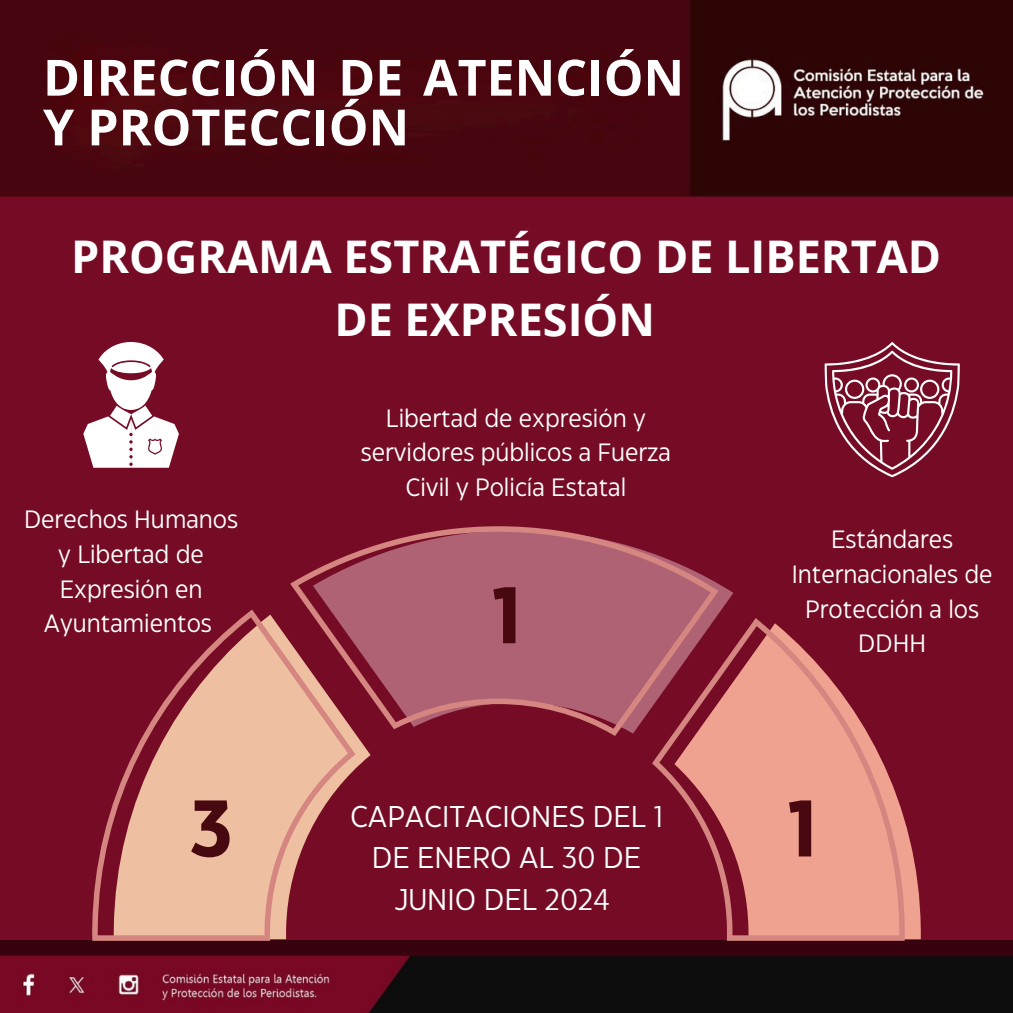
<style>
.page{position:relative;width:1013px;height:1013px;background:#fff}
.page>*{position:absolute;margin:0;border:0;box-sizing:border-box;transform-origin:0 0}
.t1{font:700 80px "Eastman Grotesque";color:#480810}
.t2{font:700 50px/49.8px "Open Sans";color:#fff}
.t3{font:700 45px/62.8px "Open Sans";color:#fff;text-align:center}
.t4{font:30px/41.2px "Eastman Grotesque";color:#fff;text-align:center}
.t5{font:25px/34.8px "Eastman Grotesque";color:#fff;text-align:center}
</style>
<div class="page">
<div style="left:0;top:0;width:1012px;height:1012px;background:#760b25"></div>
<img style="left:0;top:940px;width:1012px;height:72px">
<img style="left:0;top:0;width:1012px;height:196px">
<svg style="left:83px;top:342px;width:96px;height:125px"></svg>
<svg style="left:904px;top:819px;width:16px;height:120px;fill:#f0a290"></svg>
<svg style="left:92px;top:609px;width:263px;height:331px;fill:#eebfa0"></svg>
<svg style="left:652px;top:618px;width:252px;height:322px;fill:#f0a290"></svg>
<svg style="left:290px;top:526px;width:428px;height:210px;fill:#af6274"></svg>
<svg style="left:824px;top:342px;width:135px;height:135px"></svg>
<div style="left:964px;top:966px;width:37px;height:38px;background:#0d0d0d"></div>
<p class="t2" style="left:43px;top:51px;width:642px">DIRECCIÓN DE ATENCIÓN<br>Y PROTECCIÓN</p>
<p class="t3" style="left:71px;top:224px;width:871px">PROGRAMA ESTRATÉGICO DE LIBERTAD<br>DE EXPRESIÓN</p>
<p class="t5" style="left:24px;top:504px;width:215px">Derechos Humanos y Libertad de<br>Expresión en<br>Ayuntamientos</p>
<p class="t1" style="left:188px;top:797px;width:47px">3</p>
<p class="t5" style="left:361px;top:402px;width:312px">Libertad de expresión y servidores públicos a Fuerza<br>Civil y Policía Estatal</p>
<p class="t1" style="left:492px;top:584px;width:30px">1</p>
<h2 class="t4" style="left:350px;top:797px;width:314px">CAPACITACIONES DEL 1<br>DE ENERO AL 30 DE<br>JUNIO DEL 2024</h2>
<p class="t5" style="left:791px;top:523px;width:202px">Estándares<br>Internacionales de<br>Protección a los<br>DDHH</p>
<h3 class="t1" style="left:788px;top:797px;width:30px">1</h3>
</div>
